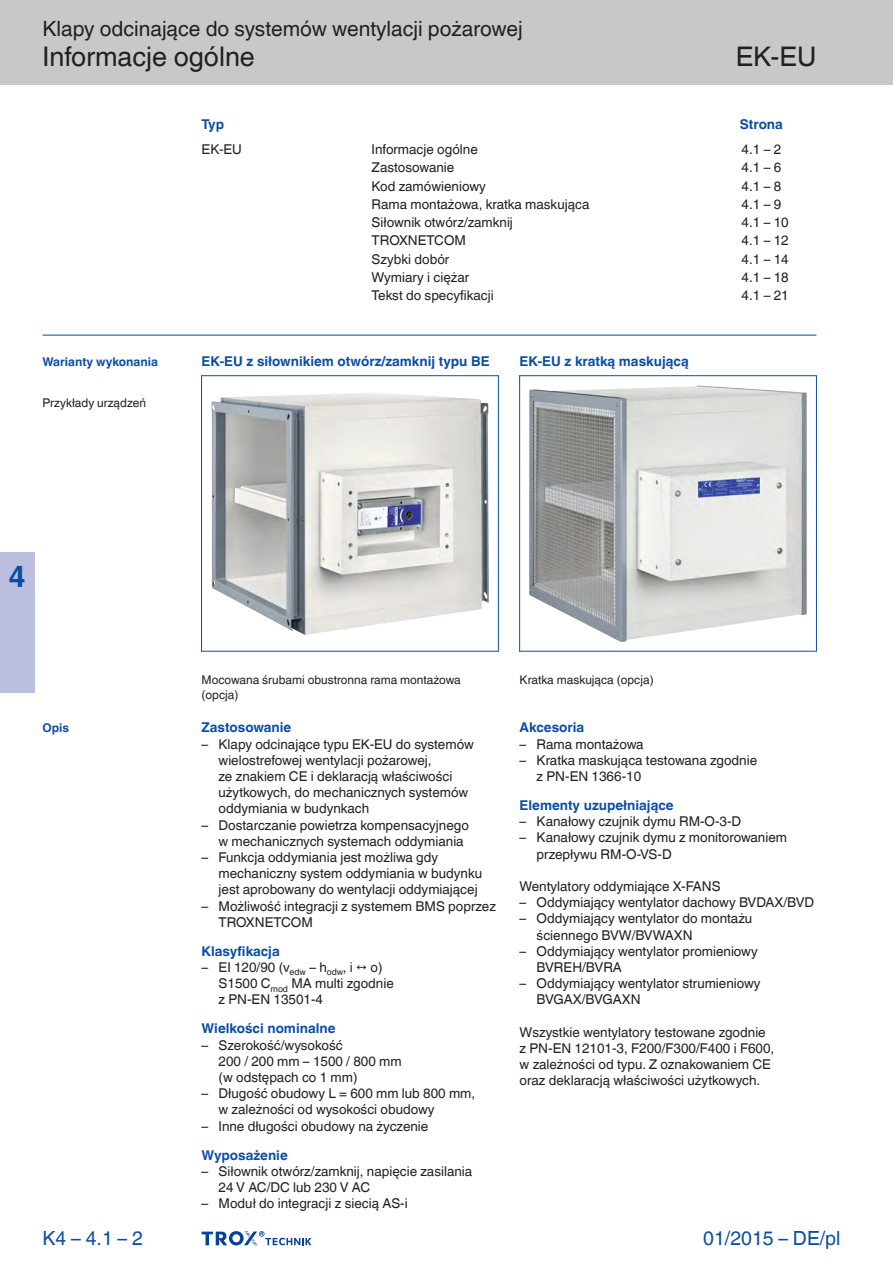
<style>
.page{position:relative;width:893px;height:1263px;background:#fff}
.page>*{position:absolute;margin:0;border:0;box-sizing:border-box;transform-origin:0 0}
.t1{font:700 30px "TROX Helvetica";color:#0d4da1}
.t2{font:27px "TROX Helvetica";color:#231f20}
.t3{font:21px "TROX Helvetica";color:#231f20}
.t4{font:19.5px "TROX Helvetica";color:#0d4da1}
.t5{font:13.5px/16.2px "TROX Helvetica";color:#231f20}
.t6{font:700 13.5px "TROX Helvetica";color:#0d4da1}
.t7{font:12px/14.4px "TROX Helvetica";color:#231f20}
.t8{font:700 12px "TROX Helvetica";color:#0d4da1}
</style>
<div class="page">
<div style="left:0;top:0;width:893px;height:85px;background:#c7c8ca"></div>
<div style="left:0;top:553px;width:34px;height:140px;background:#babfe0"></div>
<hr style="left:43px;top:335px;width:773px;height:1px;background:#0d4da1">
<svg style="left:202px;top:1231px;width:110px;height:15px"></svg>
<img style="left:202px;top:382px;width:296px;height:263px">
<img style="left:520px;top:376px;width:296px;height:275px">
<hr style="left:201px;top:375px;width:1px;height:276px;background:#0d4da1">
<hr style="left:498px;top:375px;width:1px;height:276px;background:#0d4da1">
<hr style="left:201px;top:375px;width:297px;height:1px;background:#0d4da1">
<hr style="left:201px;top:651px;width:297px;height:1px;background:#0d4da1">
<hr style="left:519px;top:375px;width:1px;height:276px;background:#0d4da1">
<hr style="left:816px;top:375px;width:1px;height:276px;background:#0d4da1">
<hr style="left:519px;top:375px;width:297px;height:1px;background:#0d4da1">
<hr style="left:519px;top:651px;width:297px;height:1px;background:#0d4da1">
<h3 class="t3" style="left:43px;top:17px;width:482px">Klapy odcinające do systemów wentylacji pożarowej</h3>
<h2 class="t2" style="left:43px;top:41px;width:214px">Informacje ogólne</h2>
<h2 class="t2" style="left:736px;top:41px;width:82px">EK-EU</h2>
<p class="t8" style="left:43px;top:355px;width:117px">Warianty wykonania</p>
<p class="t7" style="left:43px;top:396px;width:105px">Przykłady urządzeń</p>
<p class="t6" style="left:740px;top:116px;width:45px">Strona</p>
<p class="t6" style="left:202px;top:116px;width:24px">Typ</p>
<p class="t5" style="left:202px;top:142px;width:42px">EK-EU</p>
<p class="t5" style="left:372px;top:142px;width:108px">Informacje ogólne</p>
<p class="t5" style="left:742px;top:142px;width:41px">4.1 – 2</p>
<p class="t5" style="left:372px;top:160px;width:84px">Zastosowanie</p>
<p class="t5" style="left:742px;top:160px;width:41px">4.1 – 6</p>
<p class="t5" style="left:372px;top:178px;width:116px">Kod zamówieniowy</p>
<p class="t5" style="left:742px;top:178px;width:41px">4.1 – 8</p>
<p class="t5" style="left:372px;top:196px;width:219px">Rama montażowa, kratka maskująca</p>
<p class="t5" style="left:742px;top:196px;width:41px">4.1 – 9</p>
<p class="t5" style="left:372px;top:214px;width:143px">Siłownik otwórz/zamknij</p>
<p class="t5" style="left:742px;top:214px;width:49px">4.1 – 10</p>
<p class="t5" style="left:372px;top:233px;width:96px">TROXNETCOM</p>
<p class="t5" style="left:742px;top:233px;width:49px">4.1 – 12</p>
<p class="t5" style="left:372px;top:251px;width:79px">Szybki dobór</p>
<p class="t5" style="left:742px;top:251px;width:49px">4.1 – 14</p>
<p class="t5" style="left:372px;top:269px;width:99px">Wymiary i ciężar</p>
<p class="t5" style="left:742px;top:269px;width:49px">4.1 – 18</p>
<p class="t5" style="left:372px;top:287px;width:124px">Tekst do specyfikacji</p>
<p class="t5" style="left:742px;top:287px;width:49px">4.1 – 21</p>
<p class="t6" style="left:202px;top:353px;width:290px">EK-EU z siłownikiem otwórz/zamknij typu BE</p>
<p class="t6" style="left:520px;top:353px;width:171px">EK-EU z kratką maskującą</p>
<h1 class="t1" style="left:8px;top:559px;width:19px">4</h1>
<p class="t8" style="left:43px;top:721px;width:28px">Opis</p>
<h3 class="t4" style="left:43px;top:1227px;width:102px">K4 – 4.1 – 2</h3>
<p class="t7" style="left:202px;top:673px;width:261px">Mocowana śrubami obustronna rama montażowa (opcja)</p>
<p class="t7" style="left:520px;top:673px;width:136px">Kratka maskująca (opcja)</p>
<p class="t6" style="left:202px;top:720px;width:91px">Zastosowanie</p>
<p class="t5" style="left:219px;top:736px;width:257px;text-indent:-17px">– Klapy odcinające typu EK-EU do systemów wielostrefowej wentylacji pożarowej,<br>ze znakiem CE i deklaracją właściwości użytkowych, do mechanicznych systemów oddymiania w budynkach</p>
<p class="t5" style="left:219px;top:817px;width:252px;text-indent:-17px">– Dostarczanie powietrza kompensacyjnego w mechanicznych systemach oddymiania</p>
<p class="t5" style="left:219px;top:849px;width:265px;text-indent:-17px">– Funkcja oddymiania jest możliwa gdy mechaniczny system oddymiania w budynku jest aprobowany do wentylacji oddymiającej</p>
<p class="t5" style="left:219px;top:898px;width:279px;text-indent:-17px">– Możliwość integracji z systemem BMS poprzez<br>TROXNETCOM</p>
<p class="t6" style="left:202px;top:943px;width:80px">Klasyfikacja</p>
<p class="t5" style="left:219px;top:959px;width:177px;text-indent:-17px">– EI 120/90 (v<sub>edw</sub> – h<sub>odw</sub>, i ↔ o)<br>S1500 C<sub>mod</sub> MA multi zgodnie z PN-EN 13501-4</p>
<p class="t6" style="left:202px;top:1021px;width:135px">Wielkości nominalne</p>
<p class="t5" style="left:219px;top:1037px;width:185px;text-indent:-17px">– Szerokość/wysokość<br>200 / 200 mm – 1500 / 800 mm (w odstępach co 1 mm)</p>
<p class="t5" style="left:219px;top:1085px;width:258px;text-indent:-17px">– Długość obudowy L = 600 mm lub 800 mm, w zależności od wysokości obudowy</p>
<p class="t5" style="left:202px;top:1118px;width:228px">– Inne długości obudowy na życzenie</p>
<p class="t6" style="left:202px;top:1147px;width:88px">Wyposażenie</p>
<p class="t5" style="left:219px;top:1163px;width:255px;text-indent:-17px">– Siłownik otwórz/zamknij, napięcie zasilania<br>24 V AC/DC lub 230 V AC</p>
<p class="t5" style="left:202px;top:1195px;width:208px">– Moduł do integracji z siecią AS-i</p>
<p class="t6" style="left:520px;top:720px;width:66px">Akcesoria</p>
<p class="t5" style="left:520px;top:736px;width:126px">– Rama montażowa</p>
<p class="t5" style="left:537px;top:752px;width:222px;text-indent:-17px">– Kratka maskująca testowana zgodnie z PN-EN 1366-10</p>
<p class="t6" style="left:520px;top:797px;width:156px">Elementy uzupełniające</p>
<p class="t5" style="left:520px;top:813px;width:223px">– Kanałowy czujnik dymu RM-O-3-D</p>
<p class="t5" style="left:537px;top:830px;width:252px;text-indent:-17px">– Kanałowy czujnik dymu z monitorowaniem przepływu RM-O-VS-D</p>
<p class="t5" style="left:520px;top:878px;width:203px">Wentylatory oddymiające X-FANS</p>
<p class="t5" style="left:520px;top:894px;width:296px">– Oddymiający wentylator dachowy BVDAX/BVD</p>
<p class="t5" style="left:537px;top:911px;width:217px;text-indent:-17px">– Oddymiający wentylator do montażu ściennego BVW/BVWAXN</p>
<p class="t5" style="left:537px;top:943px;width:223px;text-indent:-17px">– Oddymiający wentylator promieniowy<br>BVREH/BVRA</p>
<p class="t5" style="left:537px;top:975px;width:225px;text-indent:-17px">– Oddymiający wentylator strumieniowy<br>BVGAX/BVGAXN</p>
<p class="t5" style="left:520px;top:1024px;width:256px">Wszystkie wentylatory testowane zgodnie z PN-EN 12101-3, F200/F300/F400 i F600, w zależności od typu. Z oznakowaniem CE oraz deklaracją właściwości użytkowych.</p>
<h3 class="t4" style="left:703px;top:1227px;width:139px">01/2015 – DE/pl</h3>
</div>
